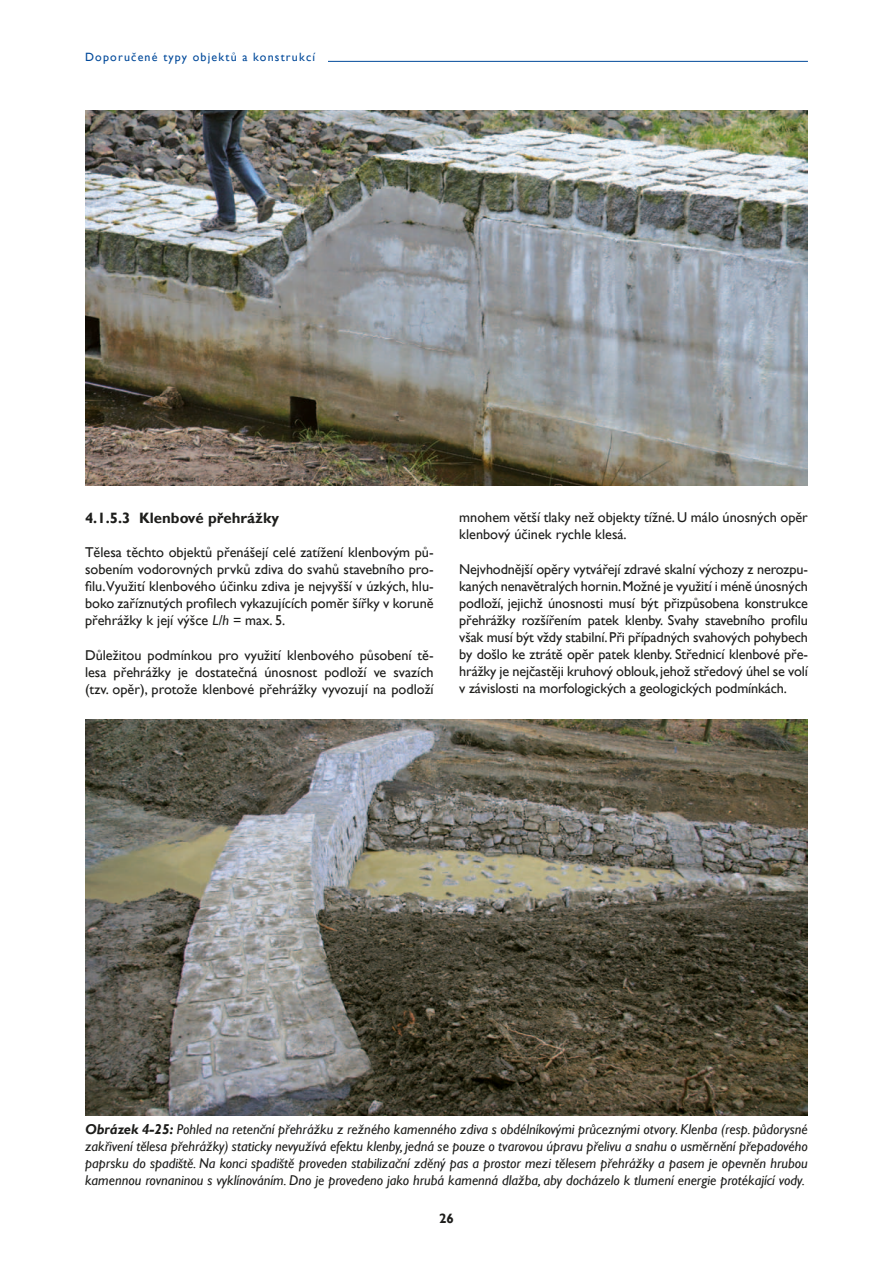
<style>
.page{position:relative;width:893px;height:1263px;background:#fff}
.page>*{position:absolute;margin:0;border:0;box-sizing:border-box;transform-origin:0 0}
.t1{font:700 15px "Gill Sans";color:#1d1d1b}
.t2{font:14.25px/17.1px "Gill Sans";color:#1d1d1b;text-align:justify}
.t3{font:italic 14.25px/17.1px "Gill Sans";color:#1d1d1b;text-align:justify}
.t4{font:700 13.5px "Gill Sans";color:#1d1d1b}
.t5{font:12px "Gill Sans";letter-spacing:.1em;color:#00499a}
.s1{font-style:italic}
.s2{font-weight:700}
</style>
<div class="page">
<img style="left:85px;top:111px;width:723px;height:375px">
<img style="left:85px;top:720px;width:723px;height:395px">
<hr style="left:85px;top:61px;width:723px;height:1px;background:#00499a">
<div style="left:85px;top:53px;width:243px;height:26px;background:#fff"></div>
<p class="t5" style="left:85px;top:50px;width:232px">Doporučené typy objektů a konstrukcí</p>
<p class="t1" style="left:85px;top:509px;width:195px">4.1.5.3 Klenbové přehrážky</p>
<p class="t2" style="left:85px;top:544px;width:350px">Tělesa těchto objektů přenášejí celé zatížení klenbovým pů&shy;sobením vodorovných prvků zdiva do svahů stavebního pro&shy;filu.Využití klenbového účinku zdiva je nejvyšší v úzkých, hlu&shy;boko zaříznutých profilech vykazujících poměr šířky v koruně přehrážky k její výšce <span class="s1">L/h</span> = max. 5.</p>
<p class="t2" style="left:85px;top:646px;width:350px">Důležitou podmínkou pro využití klenbového působení tě&shy;lesa přehrážky je dostatečná únosnost podloží ve svazích (tzv. opěr), protože klenbové přehrážky vyvozují na podloží</p>
<p class="t2" style="left:459px;top:509px;width:350px">mnohem větší tlaky než objekty tížné. U málo únosných opěr klenbový účinek rychle klesá.</p>
<p class="t2" style="left:459px;top:560px;width:350px">Nejvhodnější opěry vytvářejí zdravé skalní výchozy z nerozpu&shy;kaných nenavětralých hornin. Možné je využití i méně únosných podloží, jejichž únosnosti musí být přizpůsobena konstrukce přehrážky rozšířením patek klenby. Svahy stavebního profilu však musí být vždy stabilní. Při případných svahových pohybech by došlo ke ztrátě opěr patek klenby. Střednicí klenbové pře&shy;hrážky je nejčastěji kruhový oblouk, jehož středový úhel se volí v závislosti na morfologických a geologických podmínkách.</p>
<p class="t3" style="left:85px;top:1121px;width:724px"><span class="s2">Obrázek 4-25:</span> Pohled na retenční přehrážku z režného kamenného zdiva s obdélníkovými průceznými otvory. Klenba (resp. půdorysné zakřivení tělesa přehrážky) staticky nevyužívá efektu klenby, jedná se pouze o tvarovou úpravu přelivu a snahu o usměrnění přepadového paprsku do spadiště. Na konci spadiště proveden stabilizační zděný pas a prostor mezi tělesem přehrážky a pasem je opevněn hrubou kamennou rovnaninou s vyklínováním. Dno je provedeno jako hrubá kamenná dlažba, aby docházelo k tlumení energie protékající vody.</p>
<p class="t4" style="left:439px;top:1210px;width:16px">26</p>
</div>
